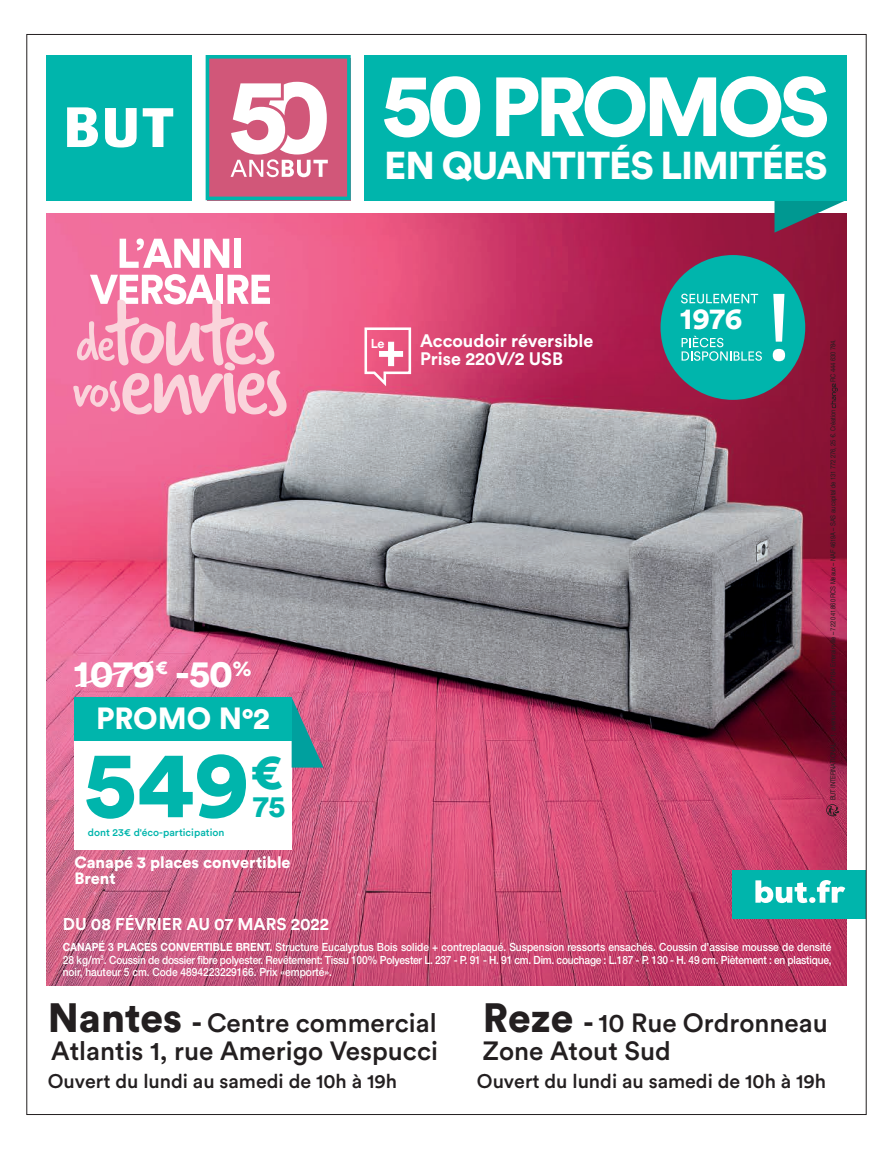
<style>
.page{position:relative;width:893px;height:1149px;background:#fff}
.page>*{position:absolute;margin:0;border:0;box-sizing:border-box;transform-origin:0 0}
.t1{font:900 94.65px "Circular Std";color:#00b5ac}
.t2{font:900 82.5px "Circular Std";letter-spacing:-.06em;color:#fff}
.t3{font:900 38.4px "Circular Std";letter-spacing:-.03em;color:#fff}
.t4{font:900 37.8px "Circular Std";color:#fff}
.t5{font:900 30.3px "Circular Std";letter-spacing:-.005em;color:#fff}
.t6{font:900 30.3px "Circular Std";color:#00b5ac}
.t7{font:900 29.7px "Circular Std";color:#fff}
.t8{font:500 26.1px/27.9px "Circular Std";color:#231f20}
.t9{font:500 19.65px "Circular Std";color:#231f20}
.t10{font:700 17.85px/18px "Circular Std";color:#fff}
.t11{font:700 16.95px "Circular Std";color:#fff}
.t12{font:900 16.2px/16.5px "Circular Std";color:#fff}
.t13{font:700 12.75px "Circular Std";color:#fff}
.t14{font:500 11.25px/12.8px "Helvetica Neue LT Pro";color:#fff;text-align:justify;scale:.9 1}
.t15{font:500 10.35px "Circular Std";color:#00b5ac}
.t16{font:6.9px "Helvetica";letter-spacing:-.015em;color:#231f20;scale:.83 1}
.s1{font-size:89.85px}
.s2{font-weight:700}
.s3{font-weight:900;font-size:40.5px}
.s4{font-weight:900}
</style>
<div class="page">
<img style="left:47px;top:214px;width:799px;height:771px">
<svg style="left:774px;top:200px;width:72px;height:32px;background:#4e6b76"></svg>
<div style="left:364px;top:55px;width:482px;height:145px;background:#00b5ac"></div>
<div style="left:47px;top:55px;width:145px;height:145px;background:#00b5ac"></div>
<svg style="left:67px;top:107px;width:31px;height:40px"></svg>
<svg style="left:143px;top:108px;width:30px;height:39px"></svg>
<svg style="left:105px;top:108px;width:32px;height:39px"></svg>
<svg style="left:206px;top:55px;width:145px;height:145px"></svg>
<div style="left:74px;top:697px;width:218px;height:152px;background:#fff"></div>
<svg style="left:292px;top:697px;width:31px;height:70px;background:#6b8094"></svg>
<div style="left:74px;top:697px;width:218px;height:43px;background:#00b5ac"></div>
<svg style="left:73px;top:659px;width:83px;height:29px;background:#ec7fa9"></svg>
<svg style="left:363px;top:326px;width:49px;height:63px"></svg>
<div style="left:660px;top:255px;width:145px;height:145px;background:#00b5ac;border-radius:50%"></div>
<svg style="left:773px;top:294px;width:12px;height:67px"></svg>
<svg style="left:682px;top:336px;width:80px;height:24px"></svg>
<svg style="left:681px;top:293px;width:77px;height:10px"></svg>
<svg style="left:120px;top:238px;width:109px;height:30px"></svg>
<div style="left:234px;top:238px;width:6px;height:30px;background:#fff"></div>
<svg style="left:73px;top:274px;width:214px;height:142px;background:#f49ab8"></svg>
<div style="left:732px;top:869px;width:134px;height:49px;background:#00b5ac"></div>
<svg style="left:755px;top:880px;width:90px;height:22px"></svg>
<svg style="left:826px;top:803px;width:13px;height:13px"></svg>
<svg style="left:831px;top:383px;width:7px;height:25px"></svg>
<p class="t2" style="left:382px;top:52px;width:449px"><span class="s1">50</span>PROMOS</p>
<p class="t3" style="left:384px;top:139px;width:445px">EN QUANTITÉS LIMITÉES</p>
<p class="t13" style="left:371px;top:335px;width:15px">Le</p>
<p class="t10" style="left:420px;top:331px;width:175px">Accoudoir réversible<br>Prise 220V/2 USB</p>
<p class="t7" style="left:680px;top:299px;width:64px">1976</p>
<p class="t4" style="left:73px;top:648px;width:180px">1079<sup>€</sup> -50<sup>%</sup></p>
<p class="t5" style="left:96px;top:697px;width:175px">PROMO N°2</p>
<p class="t1" style="left:84px;top:720px;width:200px">549<sup>€</sup></p>
<p class="t6" style="left:253px;top:786px;width:34px">75</p>
<p class="t15" style="left:88px;top:825px;width:138px">dont 23€ d'éco-participation</p>
<p class="t12" style="left:74px;top:853px;width:218px">Canapé 3 places convertible<br>Brent</p>
<p class="t11" style="left:63px;top:913px;width:268px">DU 08 FÉVRIER AU 07 MARS 2022</p>
<p class="t16" style="left:828px;top:382px;width:53px;rotate:-90deg">RC 444 630 784.</p>
<p class="t16" style="left:828px;top:800px;width:472px;rotate:-90deg">BUT INTERNATIONAL – 1, avenue Spinoza – 77184 Emerainville – 722 041 860 RCS Meaux – NAF 4619A – SAS au capital de 131 772 276, 25 €. Création</p>
<p class="t14" style="left:63px;top:940px;width:856px"><span class="s2">CANAPÉ 3 PLACES CONVERTIBLE BRENT.</span> Structure Eucalyptus Bois solide + contreplaqué. Suspension ressorts ensachés. Coussin d’assise mousse de densité 28 kg/m<sup>3</sup>. Coussin de dossier fibre polyester. Revêtement: Tissu 100% Polyester L. 237 - P. 91 - H. 91 cm. Dim. couchage : L.187 - P. 130 - H. 49 cm. Piètement : en plastique, noir, hauteur 5 cm. Code 4894223229166. Prix «emporté».</p>
<p class="t8" style="left:48px;top:1008px;width:392px"><span class="s3">Nantes</span> <span class="s4">-</span> Centre commercial<br>Atlantis 1, rue Amerigo Vespucci</p>
<p class="t9" style="left:48px;top:1068px;width:351px">Ouvert du lundi au samedi de 10h à 19h</p>
<p class="t8" style="left:482px;top:1008px;width:347px"><span class="s3">Reze</span> <span class="s4">-</span> 10 Rue Ordronneau<br>Zone Atout Sud</p>
<p class="t9" style="left:477px;top:1068px;width:351px">Ouvert du lundi au samedi de 10h à 19h</p>
</div>
